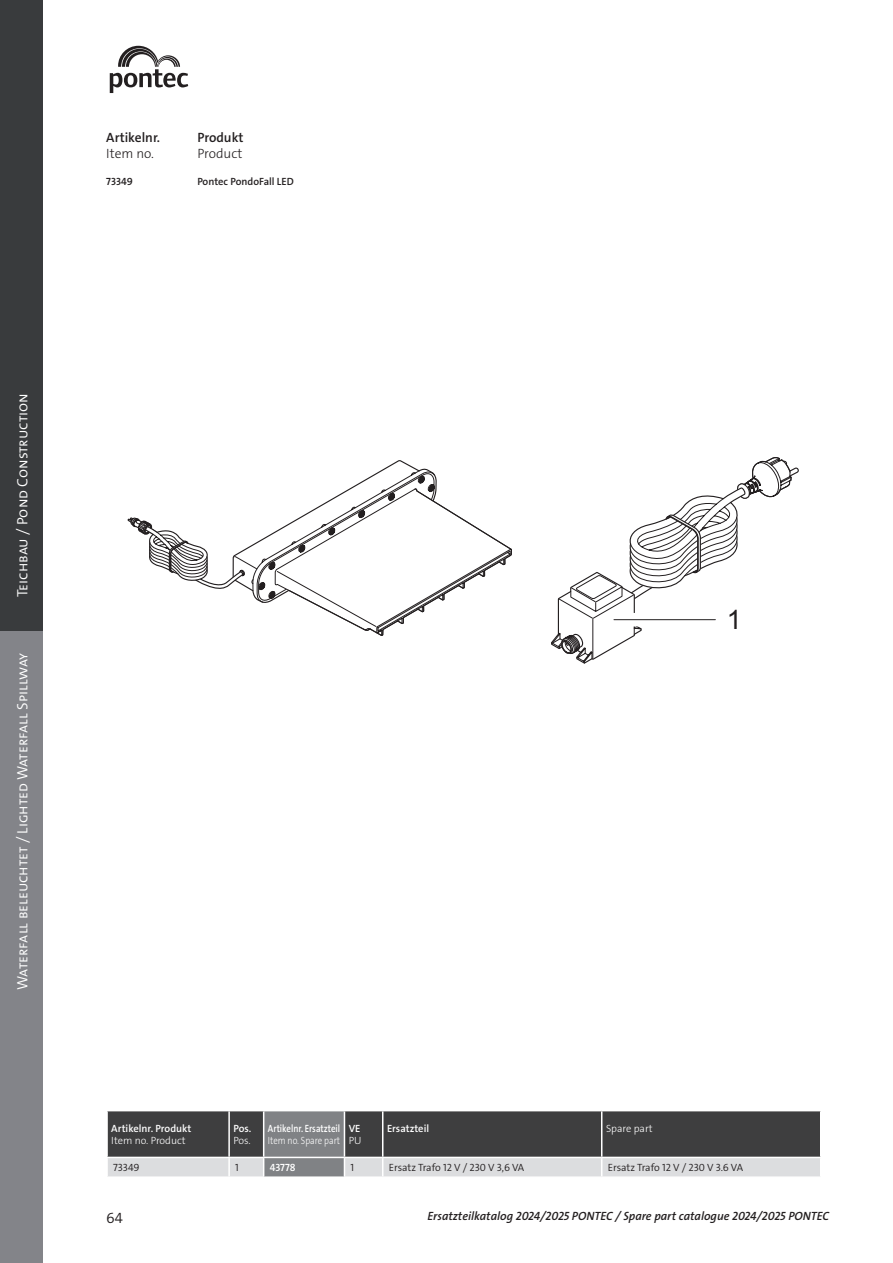
<style>
.page{position:relative;width:893px;height:1263px;background:#fff}
.page>*{position:absolute;margin:0;border:0;box-sizing:border-box;transform-origin:0 0}
.t1{font:26.85px "Arial";color:#231f20}
.CB_AF_Griff-Pgr{font:15px "The Sans LP4 Se Lig";color:#fff}
.CB_AF_Griffmarke{font:15px "The Sans LP4 Se Lig";color:#fff}
.t2{font:15px "The Sans LP4 Se Lig";color:#231f20}
.CB_AF_Tabellenkopf-Mastertabelle{font:13.5px/16.2px "The Sans LP6 Se Bld";color:#231f20}
.t3{font:12px "The Sans LP6 Se Bld IT";color:#231f20}
.CB_AF_Tab-Artikelnr{font:10.5px/12px "The Sans LP6 Se Bld";color:#fff}
.CB_AF_Tab-Attr-Name{font:10.5px "The Sans LP4 Se Lig";color:#231f20}
.CB_AF_Tab-Artikelnr-2{font:10.5px/12px "The Sans LP6 Se Bld";color:#fff;scale:.84 1}
.CB_AF_Tabellentext_Semibold{font:10.5px "The Sans LP6 Se Bld";color:#231f20}
.CB_AF_Tab-Artikelnr-3{font:10.5px "The Sans LP3 Lig";color:#fff}
.CB_AF_Tab-Artikelnr-Mastertabelle{font:10.5px "The Sans LP6 Se Bld";letter-spacing:-.005em;color:#231f20}
.s1{font-family:"The Sans LP3 Lig"}
</style>
<div class="page">
<svg style="left:110px;top:46px;width:78px;height:47px"></svg>
<div style="left:0;top:0;width:43px;height:631px;background:#393b3d"></div>
<div style="left:0;top:631px;width:43px;height:632px;background:#838489"></div>
<svg style="left:551px;top:457px;width:248px;height:207px"></svg>
<svg style="left:128px;top:460px;width:384px;height:176px"></svg>
<div style="left:607px;top:613px;width:115px;height:13px;background:#fff;border-radius:7px"></div>
<div style="left:723px;top:604px;width:20px;height:31px;background:#fff"></div>
<hr style="left:614px;top:619px;width:101px;height:1px;background:#231f20">
<div style="left:107px;top:1111px;width:122px;height:46px;background:#3e3e3f"></div>
<div style="left:229px;top:1111px;width:35px;height:46px;background:#3e3e3f"></div>
<div style="left:264px;top:1111px;width:80px;height:46px;background:#808285"></div>
<div style="left:344px;top:1111px;width:39px;height:46px;background:#3e3e3f"></div>
<div style="left:107px;top:1157px;width:122px;height:20px;background:#dcdddf"></div>
<div style="left:229px;top:1157px;width:35px;height:20px;background:#dcdddf"></div>
<div style="left:264px;top:1157px;width:80px;height:20px;background:#808285"></div>
<div style="left:344px;top:1157px;width:39px;height:20px;background:#dcdddf"></div>
<hr style="left:106px;top:1111px;width:2px;height:46px;background:#fff">
<hr style="left:228px;top:1111px;width:2px;height:46px;background:#fff">
<hr style="left:263px;top:1111px;width:1px;height:46px;background:#fff">
<hr style="left:344px;top:1111px;width:1px;height:46px;background:#fff">
<hr style="left:106px;top:1157px;width:123px;height:1px;background:#fff">
<hr style="left:229px;top:1157px;width:35px;height:1px;background:#fff">
<hr style="left:264px;top:1157px;width:80px;height:1px;background:#fff">
<hr style="left:344px;top:1157px;width:39px;height:1px;background:#fff">
<svg style="left:107px;top:1158px;width:1px;height:18px"></svg>
<svg style="left:228px;top:1158px;width:2px;height:18px"></svg>
<svg style="left:263px;top:1158px;width:1px;height:18px"></svg>
<svg style="left:344px;top:1158px;width:1px;height:18px"></svg>
<svg style="left:382px;top:1111px;width:439px;height:65px;background:#707071"></svg>
<hr style="left:106px;top:1176px;width:123px;height:2px;background:#fff">
<hr style="left:229px;top:1176px;width:35px;height:2px;background:#fff">
<hr style="left:264px;top:1176px;width:80px;height:2px;background:#fff">
<hr style="left:344px;top:1176px;width:39px;height:2px;background:#fff">
<p class="CB_AF_Tabellenkopf-Mastertabelle" style="left:106px;top:129px;width:55px">Artikelnr.<br><span class="s1">Item no.</span></p>
<p class="CB_AF_Tabellenkopf-Mastertabelle" style="left:197px;top:129px;width:48px">Produkt<br><span class="s1">Product</span></p>
<p class="CB_AF_Tab-Artikelnr-Mastertabelle" style="left:106px;top:175px;width:28px">73349</p>
<p class="CB_AF_Tabellentext_Semibold" style="left:197px;top:175px;width:98px">Pontec PondoFall LED</p>
<p class="CB_AF_Griffmarke" style="left:13px;top:597px;width:206px;rotate:-90deg">Teichbau / Pond Construction</p>
<p class="CB_AF_Griff-Pgr" style="left:13px;top:990px;width:339px;rotate:-90deg">Waterfall beleuchtet / Lighted Waterfall Spillway</p>
<p class="t1" style="left:727px;top:602px;width:16px">1</p>
<p class="CB_AF_Tab-Artikelnr" style="left:111px;top:1122px;width:82px">Artikelnr. Produkt<br><span class="s1">Item no. Product</span></p>
<p class="CB_AF_Tab-Artikelnr" style="left:233px;top:1122px;width:19px">Pos.<br><span class="s1">Pos.</span></p>
<p class="CB_AF_Tab-Artikelnr-2" style="left:268px;top:1122px;width:88px">Artikelnr. Ersatzteil<br><span class="s1">Item no. Spare part</span></p>
<p class="CB_AF_Tab-Artikelnr" style="left:349px;top:1122px;width:14px">VE<br><span class="s1">PU</span></p>
<p class="CB_AF_Tab-Artikelnr" style="left:387px;top:1122px;width:44px">Ersatzteil</p>
<p class="CB_AF_Tab-Artikelnr-3" style="left:606px;top:1121px;width:48px">Spare part</p>
<p class="CB_AF_Tab-Attr-Name" style="left:113px;top:1161px;width:28px">73349</p>
<p class="CB_AF_Tab-Attr-Name" style="left:235px;top:1161px;width:5px">1</p>
<p class="CB_AF_Tab-Artikelnr" style="left:270px;top:1162px;width:28px">43778</p>
<p class="CB_AF_Tab-Attr-Name" style="left:350px;top:1161px;width:5px">1</p>
<p class="CB_AF_Tab-Attr-Name" style="left:389px;top:1161px;width:137px">Ersatz Trafo 12 V / 230 V 3,6 VA</p>
<p class="CB_AF_Tab-Attr-Name" style="left:608px;top:1161px;width:137px">Ersatz Trafo 12 V / 230 V 3.6 VA</p>
<p class="t2" style="left:106px;top:1208px;width:18px">64</p>
<p class="t3" style="left:427px;top:1208px;width:403px">Ersatzteilkatalog 2024/2025 PONTEC / Spare part catalogue 2024/2025 PONTEC</p>
</div>
